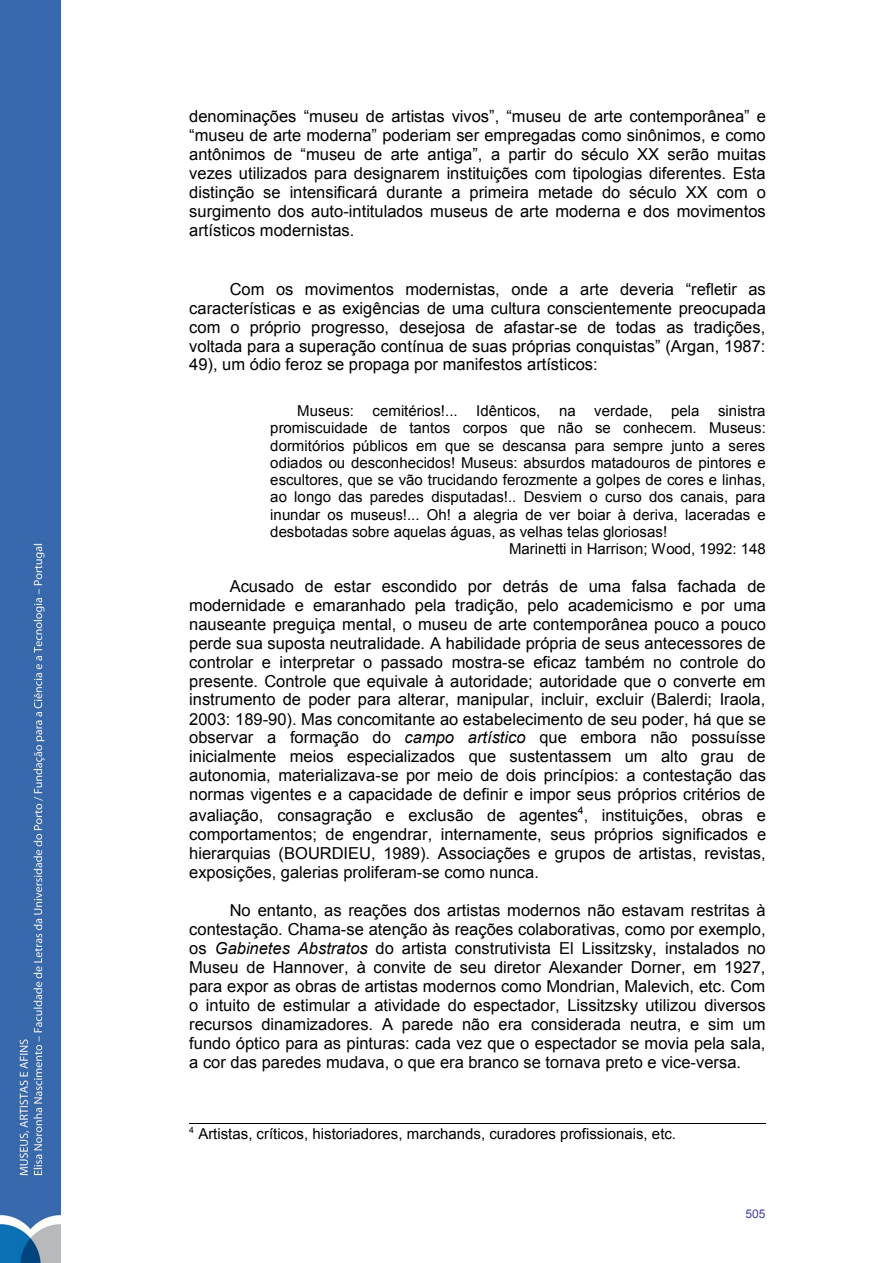
<style>
.page{position:relative;width:893px;height:1263px;background:#fff}
.page>*{position:absolute;margin:0;border:0;box-sizing:border-box;transform-origin:0 0}
.t1{font:16.5px/19px "Arial";color:#000;text-align:justify}
.t2{font:15px "Arial";color:#000}
.t3{font:12px "Arial";color:#4040ab}
.s1{font-style:italic}
</style>
<div class="page">
<img style="left:0;top:0;width:61px;height:1263px">
<hr style="left:189px;top:1123px;width:576px;height:1px;background:#000">
<p class="t1" style="left:189px;top:107px;width:578px">denominações “museu de artistas vivos”, “museu de arte contemporânea” e “museu de arte moderna” poderiam ser empregadas como sinônimos, e como antônimos de “museu de arte antiga”, a partir do século XX serão muitas vezes utilizados para designarem instituições com tipologias diferentes. Esta distinção se intensificará durante a primeira metade do século XX com o surgimento dos auto-intitulados museus de arte moderna e dos movimentos artísticos modernistas.</p>
<p class="t1" style="left:189px;top:279px;width:578px;text-indent:40px">Com os movimentos modernistas, onde a arte deveria “refletir as características e as exigências de uma cultura conscientemente preocupada com o próprio progresso, desejosa de afastar-se de todas as tradições, voltada para a superação contínua de suas próprias conquistas” (Argan, 1987:<br>49), um ódio feroz se propaga por manifestos artísticos:</p>
<p class="t2" style="left:297px;top:403px;width:470px">Museus: cemitérios!... Idênticos, na verdade, pela sinistra</p>
<p class="t2" style="left:270px;top:420px;width:497px">promiscuidade de tantos corpos que não se conhecem. Museus:</p>
<p class="t2" style="left:270px;top:437px;width:496px">dormitórios públicos em que se descansa para sempre junto a seres</p>
<p class="t2" style="left:270px;top:454px;width:497px">odiados ou desconhecidos! Museus: absurdos matadouros de pintores e</p>
<p class="t2" style="left:270px;top:472px;width:496px">escultores, que se vão trucidando ferozmente a golpes de cores e linhas,</p>
<p class="t2" style="left:270px;top:489px;width:496px">ao longo das paredes disputadas!.. Desviem o curso dos canais, para</p>
<p class="t2" style="left:270px;top:506px;width:497px">inundar os museus!... Oh! a alegria de ver boiar à deriva, laceradas e</p>
<p class="t2" style="left:270px;top:523px;width:398px">desbotadas sobre aquelas águas, as velhas telas gloriosas!</p>
<p class="t2" style="left:509px;top:541px;width:258px">Marinetti in Harrison; Wood, 1992: 148</p>
<p class="t1" style="left:189px;top:576px;width:578px;text-indent:41px">Acusado de estar escondido por detrás de uma falsa fachada de modernidade e emaranhado pela tradição, pelo academicismo e por uma nauseante preguiça mental, o museu de arte contemporânea pouco a pouco perde sua suposta neutralidade. A habilidade própria de seus antecessores de controlar e interpretar o passado mostra-se eficaz também no controle do presente. Controle que equivale à autoridade; autoridade que o converte em instrumento de poder para alterar, manipular, incluir, excluir (Balerdi; Iraola, 2003: 189-90). Mas concomitante ao estabelecimento de seu poder, há que se observar a formação do <span class="s1">campo artístico</span> que embora não possuísse inicialmente meios especializados que sustentassem um alto grau de autonomia, materializava-se por meio de dois princípios: a contestação das normas vigentes e a capacidade de definir e impor seus próprios critérios de avaliação, consagração e exclusão de agentes<sup>4</sup>, instituições, obras e comportamentos; de engendrar, internamente, seus próprios significados e hierarquias (BOURDIEU, 1989). Associações e grupos de artistas, revistas, exposições, galerias proliferam-se como nunca.</p>
<p class="t1" style="left:189px;top:901px;width:578px;text-indent:41px">No entanto, as reações dos artistas modernos não estavam restritas à contestação. Chama-se atenção às reações colaborativas, como por exemplo, os <span class="s1">Gabinetes Abstratos</span> do artista construtivista El Lissitzsky, instalados no Museu de Hannover, à convite de seu diretor Alexander Dorner, em 1927, para expor as obras de artistas modernos como Mondrian, Malevich, etc. Com o intuito de estimular a atividade do espectador, Lissitzsky utilizou diversos recursos dinamizadores. A parede não era considerada neutra, e sim um fundo óptico para as pinturas: cada vez que o espectador se movia pela sala, a cor das paredes mudava, o que era branco se tornava preto e vice-versa.</p>
<p class="t2" style="left:189px;top:1126px;width:488px"><sup>4</sup> Artistas, críticos, historiadores, marchands, curadores profissionais, etc.</p>
<p class="t3" style="left:745px;top:1206px;width:22px">505</p>
</div>
